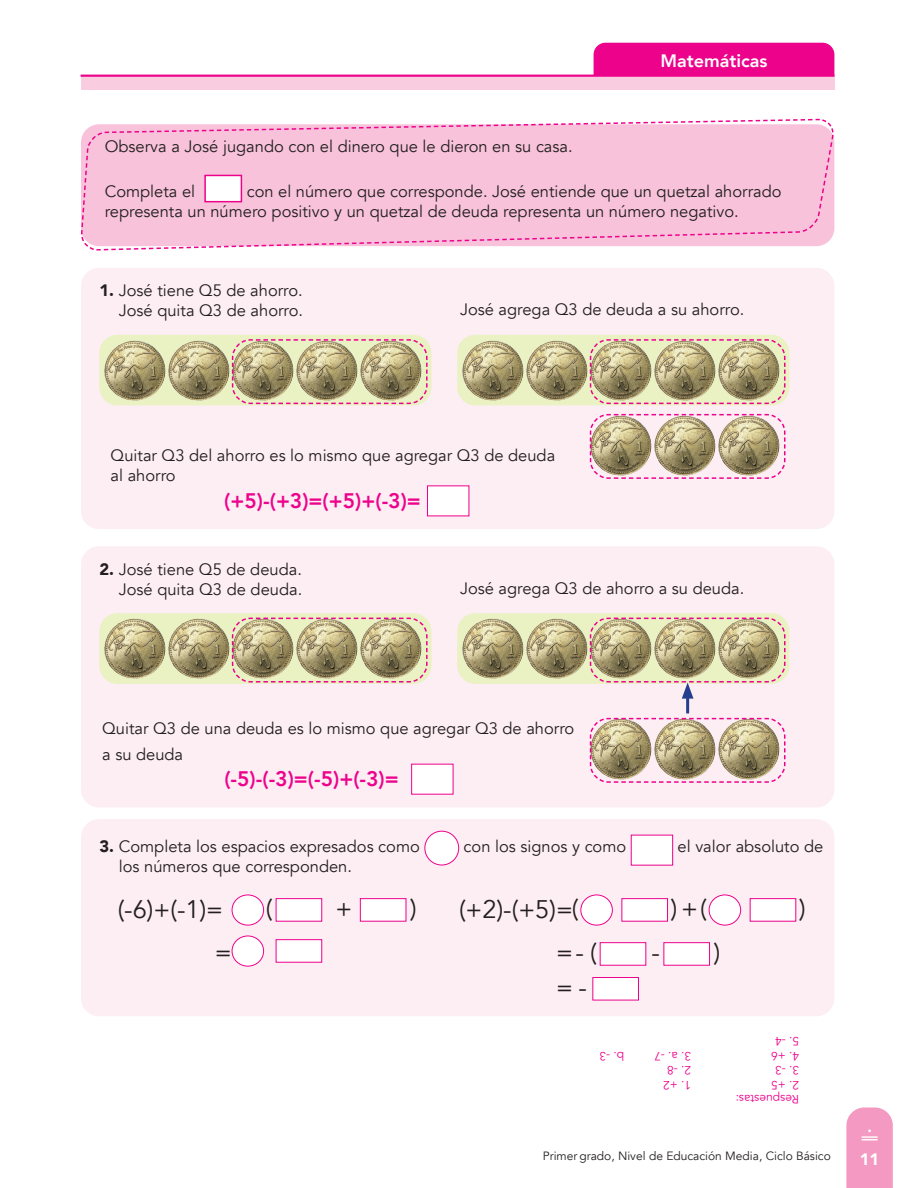
<style>
.page{position:relative;width:918px;height:1188px;background:#fff}
.page>*{position:absolute;margin:0;border:0;box-sizing:border-box;transform-origin:0 0}
.Parrafo_texto{font:25.35px "Avenir";color:#231f20}
.Parrafo_texto-2{font:800 21px "Avenir";color:#ed028c}
.t1{font:800 18px "Avenir";color:#fff}
.Parrafo_texto-3{font:16.5px/19.8px "Avenir";color:#231f20}
.Numeracion{font:16.5px/19.8px "Avenir";color:#231f20;text-align:right}
.t2{font:900 16.5px "Avenir";color:#fff}
.t3{font:12px "Avenir";color:#231f20}
.Parrafo_texto-4{font:12px "Avenir";color:#ed028c}
.s1{font-weight:900}
</style>
<div class="page">
<div style="left:595px;top:44px;width:238px;height:43px;background:#ed028c;border-radius:11px"></div>
<div style="left:594px;top:43px;width:240px;height:45px;border:2px solid #ed028c;border-radius:11px"></div>
<div style="left:81px;top:76px;width:753px;height:13px;background:#f9ccdf"></div>
<hr style="left:81px;top:75px;width:753px;height:2px;background:#ed028c">
<div style="left:81px;top:268px;width:753px;height:261px;background:#fdeef4;border-radius:18px"></div>
<div style="left:81px;top:546px;width:753px;height:261px;background:#fdeef4;border-radius:18px"></div>
<div style="left:81px;top:819px;width:753px;height:197px;background:#fdeef4;border-radius:18px"></div>
<div style="left:99px;top:335px;width:332px;height:70px;background:#eaf1c3;border-radius:18px"></div>
<div style="left:99px;top:613px;width:332px;height:71px;background:#eaf1c3;border-radius:18px"></div>
<div style="left:457px;top:335px;width:332px;height:70px;background:#eaf1c3;border-radius:18px"></div>
<div style="left:457px;top:613px;width:332px;height:71px;background:#eaf1c3;border-radius:18px"></div>
<svg style="left:81px;top:118px;width:753px;height:133px"></svg>
<svg style="left:846px;top:1107px;width:47px;height:81px"></svg>
<div style="left:204px;top:175px;width:38px;height:27px;background:#fff;border:2px solid #ed028c"></div>
<img style="left:102px;top:338px;width:128px;height:64px">
<img style="left:102px;top:617px;width:128px;height:64px">
<img style="left:460px;top:338px;width:128px;height:63px">
<img style="left:460px;top:617px;width:128px;height:64px">
<div style="left:425px;top:831px;width:34px;height:34px;background:#fff;border-radius:50%"></div>
<div style="left:424px;top:831px;width:35px;height:34px;border:1px solid #ed028c;border-radius:50%"></div>
<div style="left:631px;top:835px;width:42px;height:31px;background:#fff"></div>
<div style="left:427px;top:485px;width:42px;height:31px;background:#fff"></div>
<div style="left:411px;top:764px;width:42px;height:31px;background:#fff"></div>
<svg style="left:231px;top:338px;width:197px;height:67px"></svg>
<svg style="left:231px;top:617px;width:197px;height:66px"></svg>
<svg style="left:589px;top:338px;width:197px;height:67px"></svg>
<svg style="left:589px;top:413px;width:197px;height:66px"></svg>
<svg style="left:589px;top:717px;width:197px;height:66px"></svg>
<hr style="left:686px;top:693px;width:3px;height:20px;background:#253f8e">
<svg style="left:589px;top:617px;width:197px;height:82px"></svg>
<div style="left:232px;top:895px;width:32px;height:30px;background:#fff;border-radius:50%"></div>
<div style="left:232px;top:895px;width:32px;height:30px;border:1px solid #ed028c;border-radius:50%"></div>
<div style="left:581px;top:895px;width:31px;height:30px;background:#fff;border-radius:50%"></div>
<div style="left:580px;top:895px;width:33px;height:30px;border:1px solid #ed028c;border-radius:50%"></div>
<div style="left:709px;top:895px;width:32px;height:30px;background:#fff;border-radius:50%"></div>
<div style="left:709px;top:895px;width:32px;height:30px;border:1px solid #ed028c;border-radius:50%"></div>
<div style="left:232px;top:936px;width:32px;height:30px;background:#fff;border-radius:50%"></div>
<div style="left:232px;top:936px;width:32px;height:31px;border:1px solid #ed028c;border-radius:50%"></div>
<div style="left:276px;top:898px;width:46px;height:24px;background:#fff;border:1px solid #ed028c"></div>
<div style="left:621px;top:898px;width:47px;height:24px;background:#fff;border:1px solid #ed028c"></div>
<div style="left:750px;top:898px;width:46px;height:24px;background:#fff;border:1px solid #ed028c"></div>
<div style="left:276px;top:939px;width:46px;height:24px;background:#fff;border:1px solid #ed028c"></div>
<div style="left:600px;top:942px;width:46px;height:24px;background:#fff;border:1px solid #ed028c"></div>
<div style="left:592px;top:977px;width:47px;height:23px;background:#fff;border:1px solid #ed028c"></div>
<div style="left:663px;top:942px;width:47px;height:24px;background:#fff;border:1px solid #ed028c"></div>
<div style="left:360px;top:898px;width:46px;height:24px;background:#fff;border:1px solid #ed028c"></div>
<p class="t1" style="left:660px;top:46px;width:109px">Matemáticas</p>
<p class="Parrafo_texto-3" style="left:105px;top:136px;width:469px">Observa a José jugando con el dinero que le dieron en su casa.</p>
<p class="Parrafo_texto-3" style="left:105px;top:182px;width:92px">Completa el</p>
<p class="Parrafo_texto-3" style="left:105px;top:182px;width:678px;text-indent:142px">con el número que corresponde. José entiende que un quetzal ahorrado representa un número positivo y un quetzal de deuda representa un número negativo.</p>
<p class="Numeracion" style="left:99px;top:281px;width:205px"><span class="s1">1.</span> José tiene Q5 de ahorro.<br>José quita Q3 de ahorro.</p>
<p class="Parrafo_texto-3" style="left:460px;top:300px;width:286px">José agrega Q3 de deuda a su ahorro.</p>
<p class="Parrafo_texto-3" style="left:111px;top:446px;width:446px">Quitar Q3 del ahorro es lo mismo que agregar Q3 de deuda al ahorro</p>
<p class="Parrafo_texto-2" style="left:224px;top:484px;width:198px">(+5)-(+3)=(+5)+(-3)=</p>
<p class="Numeracion" style="left:99px;top:560px;width:204px"><span class="s1">2.</span> José tiene Q5 de deuda.<br>José quita Q3 de deuda.</p>
<p class="Parrafo_texto-3" style="left:460px;top:578px;width:286px">José agrega Q3 de ahorro a su deuda.</p>
<p class="Parrafo_texto-3" style="left:102px;top:716px;width:474px;line-height:25.2px">Quitar Q3 de una deuda es lo mismo que agregar Q3 de ahorro a su deuda</p>
<p class="Parrafo_texto-2" style="left:224px;top:762px;width:176px">(-5)-(-3)=(-5)+(-3)=</p>
<p class="Numeracion" style="left:99px;top:837px;width:322px"><span class="s1">3.</span> Completa los espacios expresados como</p>
<p class="Numeracion" style="left:464px;top:837px;width:164px">con los signos y como</p>
<p class="Numeracion" style="left:678px;top:837px;width:147px">el valor absoluto de</p>
<p class="Numeracion" style="left:119px;top:856px;width:235px">los números que corresponden.</p>
<p class="Parrafo_texto" style="left:118px;top:894px;width:107px">(-6)+(-1)=</p>
<p class="Parrafo_texto" style="left:459px;top:894px;width:121px">(+2)-(+5)=(</p>
<p class="Parrafo_texto" style="left:215px;top:937px;width:18px">=</p>
<p class="Parrafo_texto" style="left:556px;top:937px;width:42px">=-(</p>
<p class="Parrafo_texto" style="left:556px;top:972px;width:33px">=-</p>
<p class="Parrafo_texto" style="left:266px;top:893px;width:8px">(</p>
<p class="Parrafo_texto" style="left:335px;top:893px;width:18px">+</p>
<p class="Parrafo_texto" style="left:410px;top:893px;width:8px">)</p>
<p class="Parrafo_texto" style="left:671px;top:893px;width:37px">)+(</p>
<p class="Parrafo_texto" style="left:799px;top:893px;width:8px">)</p>
<p class="Parrafo_texto" style="left:714px;top:937px;width:8px">)</p>
<p class="Parrafo_texto" style="left:652px;top:937px;width:10px">-</p>
<p class="Parrafo_texto-4" style="left:799px;top:1049px;width:26px;rotate:-180deg">5. -4</p>
<p class="Parrafo_texto-4" style="left:624px;top:1063px;width:26px;rotate:-180deg">b. -3</p>
<p class="Parrafo_texto-4" style="left:799px;top:1063px;width:30px;rotate:-180deg">4. +6</p>
<p class="Parrafo_texto-4" style="left:691px;top:1063px;width:38px;rotate:-180deg">3. a. -7</p>
<p class="Parrafo_texto-4" style="left:691px;top:1077px;width:26px;rotate:-180deg">2. -8</p>
<p class="Parrafo_texto-4" style="left:799px;top:1077px;width:26px;rotate:-180deg">3. -3</p>
<p class="Parrafo_texto-4" style="left:691px;top:1092px;width:30px;rotate:-180deg">1. +2</p>
<p class="Parrafo_texto-4" style="left:799px;top:1092px;width:30px;rotate:-180deg">2. +5</p>
<p class="Parrafo_texto-4" style="left:799px;top:1106px;width:65px;rotate:-180deg">Respuestas:</p>
<p class="t3" style="left:543px;top:1149px;width:289px">Primer grado, Nivel de Educación Media, Ciclo Básico</p>
<p class="t2" style="left:860px;top:1145px;width:21px">11</p>
</div>
